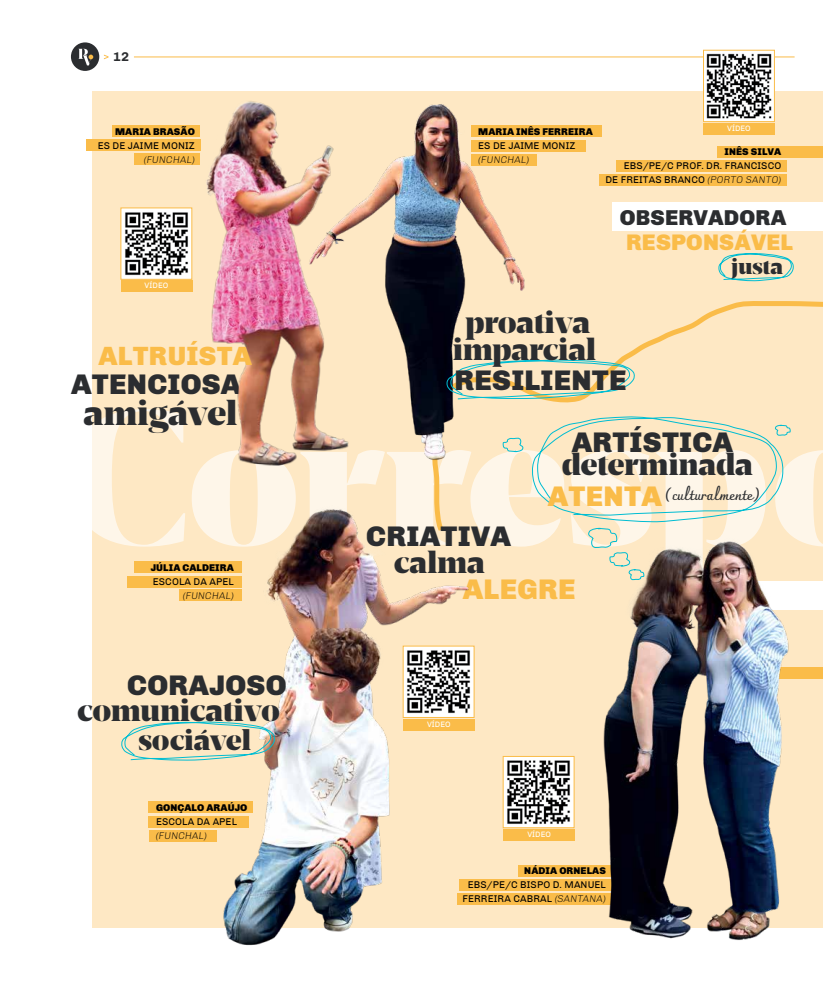
<style>
.page{position:relative;width:823px;height:993px;background:#fff}
.page>*{position:absolute;margin:0;border:0;box-sizing:border-box;transform-origin:0 0}
.t1{font:35px "Breve Display";color:#2b2d30}
.t2{font:31px "Breve Display";color:#2b2d30}
.t3{font:900 29px/61.8px "Chivo";letter-spacing:.01em;color:#2b2d30}
.t4{font:900 29px "Chivo";letter-spacing:.01em;color:#fabc49}
.t5{font:29px "Breve Display";color:#2b2d30}
.t6{font:900 27px "Chivo";letter-spacing:.01em;color:#fabc49}
.t7{font:900 23px "Chivo";letter-spacing:.01em;color:#fabc49}
.t8{font:900 22px "Chivo";letter-spacing:.01em;color:#2b2d30}
.t9{font:22px "Breve Display";color:#2b2d30}
.t10{font:700 14px "Charmonman";color:#2b2d30}
.t11{font:700 13px "Chivo";color:#2b2d30}
.t12{font:10px/14px "Chivo";letter-spacing:.01em;color:#000;text-align:right}
.t13{font:900 10px "Chivo";letter-spacing:.01em;color:#000}
.t14{font:italic 300 10px "Chivo";letter-spacing:.01em;color:#000}
.t15{font:8px "Chivo";letter-spacing:.01em;color:#fff}
.s1{font-weight:300;font-style:italic}
</style>
<div class="page">
<div style="left:71px;top:42px;width:28px;height:29px;background:#2b2d30;border-radius:50%"></div>
<svg style="left:78px;top:49px;width:15px;height:16px"></svg>
<svg style="left:104px;top:55px;width:4px;height:4px"></svg>
<hr style="left:134px;top:56px;width:660px;height:1px;background:#fabc49">
<div style="left:92px;top:91px;width:730px;height:836px;background:#fee8c4"></div>
<div style="left:755px;top:581px;width:67px;height:29px;background:#fff"></div>
<div style="left:612px;top:202px;width:210px;height:29px;background:#fff"></div>
<svg style="left:92px;top:409px;width:730px;height:138px"></svg>
<img style="left:219px;top:502px;width:259px;height:444px">
<div style="left:149px;top:801px;width:104px;height:12px;background:#fabc49"></div>
<div style="left:149px;top:829px;width:67px;height:12px;background:#fabc49"></div>
<div style="left:149px;top:815px;width:100px;height:12px;background:#fabc49"></div>
<div style="left:134px;top:561px;width:107px;height:12px;background:#fabc49"></div>
<div style="left:127px;top:575px;width:114px;height:12px;background:#fabc49"></div>
<div style="left:179px;top:589px;width:62px;height:12px;background:#fabc49"></div>
<img style="left:191px;top:101px;width:104px;height:377px">
<svg style="left:619px;top:301px;width:203px;height:174px"></svg>
<img style="left:295px;top:104px;width:236px;height:374px">
<div style="left:471px;top:126px;width:130px;height:11px;background:#fabc49"></div>
<div style="left:471px;top:140px;width:114px;height:11px;background:#fabc49"></div>
<div style="left:471px;top:154px;width:65px;height:12px;background:#fabc49"></div>
<div style="left:112px;top:125px;width:88px;height:12px;background:#fabc49"></div>
<div style="left:86px;top:139px;width:114px;height:12px;background:#fabc49"></div>
<div style="left:134px;top:154px;width:66px;height:11px;background:#fabc49"></div>
<svg style="left:121px;top:720px;width:155px;height:40px"></svg>
<div style="left:717px;top:146px;width:105px;height:11px;background:#fabc49"></div>
<div style="left:615px;top:160px;width:171px;height:12px;background:#fabc49"></div>
<div style="left:599px;top:174px;width:187px;height:12px;background:#fabc49"></div>
<svg style="left:718px;top:253px;width:76px;height:29px"></svg>
<svg style="left:429px;top:359px;width:362px;height:222px"></svg>
<div style="left:517px;top:864px;width:99px;height:12px;background:#fabc49"></div>
<div style="left:774px;top:666px;width:48px;height:12px;background:#fabc49"></div>
<div style="left:456px;top:893px;width:160px;height:11px;background:#fabc49"></div>
<div style="left:459px;top:878px;width:157px;height:12px;background:#fabc49"></div>
<img style="left:599px;top:535px;width:191px;height:405px">
<img style="left:122px;top:209px;width:68px;height:69px">
<div style="left:120px;top:207px;width:72px;height:73px;border:1px solid #fabc49"></div>
<img style="left:404px;top:647px;width:68px;height:68px">
<img style="left:504px;top:757px;width:68px;height:69px">
<div style="left:502px;top:755px;width:72px;height:73px;border:1px solid #fabc49"></div>
<img style="left:704px;top:53px;width:68px;height:67px">
<div style="left:702px;top:50px;width:72px;height:72px;border:1px solid #fabc49"></div>
<div style="left:702px;top:123px;width:72px;height:11px;background:#fabc49"></div>
<div style="left:120px;top:280px;width:72px;height:11px;background:#fabc49"></div>
<div style="left:402px;top:718px;width:72px;height:12px;background:#fabc49"></div>
<div style="left:503px;top:828px;width:72px;height:12px;background:#fabc49"></div>
<h3 class="t11" style="left:113px;top:49px;width:17px">12</h3>
<p class="t13" style="left:115px;top:125px;width:81px">MARIA BRASÃO</p>
<p class="t12" style="left:98px;top:138px;width:99px">ES DE JAIME MONIZ</p>
<p class="t14" style="left:144px;top:153px;width:53px">(FUNCHAL)</p>
<p class="t15" style="left:144px;top:281px;width:25px">VÍDEO</p>
<h3 class="t6" style="left:98px;top:339px;width:155px">ALTRUÍSTA</h3>
<h3 class="t3" style="left:71px;top:353px;width:172px">ATENCIOSA</h3>
<h1 class="t1" style="left:83px;top:391px;width:155px">amigável</h1>
<p class="t13" style="left:478px;top:126px;width:116px">MARIA INÊS FERREIRA</p>
<p class="t12" style="left:478px;top:139px;width:99px">ES DE JAIME MONIZ</p>
<p class="t14" style="left:478px;top:154px;width:53px">(FUNCHAL)</p>
<p class="t15" style="left:726px;top:124px;width:25px">VÍDEO</p>
<p class="t13" style="left:724px;top:146px;width:58px">INÊS SILVA</p>
<p class="t12" style="left:605px;top:159px;width:177px">EBS/PE/C PROF. DR. FRANCISCO<br>DE FREITAS BRANCO <span class="s1">(PORTO SANTO)</span></p>
<h3 class="t8" style="left:619px;top:205px;width:168px">OBSERVADORA</h3>
<h3 class="t7" style="left:625px;top:229px;width:168px">RESPONSÁVEL</h3>
<h3 class="t9" style="left:731px;top:253px;width:53px">justa</h3>
<h2 class="t2" style="left:465px;top:303px;width:126px">proativa</h2>
<h2 class="t2" style="left:453px;top:330px;width:144px">imparcial</h2>
<h3 class="t3" style="left:571px;top:349px;width:163px;text-indent:-117px">RESILIENTE<br>ARTÍSTICA</h3>
<h2 class="t2" style="left:562px;top:445px;width:192px">determinada</h2>
<h3 class="t3" style="left:366px;top:505px;width:146px">CRIATIVA</h3>
<h3 class="t4" style="left:547px;top:478px;width:116px">ATENTA</h3>
<h3 class="t10" style="left:664px;top:487px;width:97px">(culturalmente)</h3>
<p class="t13" style="left:151px;top:561px;width:85px">JÚLIA CALDEIRA</p>
<h2 class="t2" style="left:394px;top:543px;width:92px">calma</h2>
<p class="t12" style="left:153px;top:574px;width:82px">ESCOLA DA APEL</p>
<p class="t14" style="left:183px;top:589px;width:53px">(FUNCHAL)</p>
<h3 class="t4" style="left:462px;top:571px;width:114px">ALEGRE</h3>
<h3 class="t3" style="left:127px;top:654px;width:161px">CORAJOSO</h3>
<h2 class="t2" style="left:77px;top:691px;width:204px">comunicativo</h2>
<h3 class="t5" style="left:138px;top:722px;width:114px">sociável</h3>
<p class="t13" style="left:156px;top:801px;width:93px">GONÇALO ARAÚJO</p>
<p class="t12" style="left:156px;top:814px;width:82px">ESCOLA DA APEL</p>
<p class="t14" style="left:156px;top:829px;width:53px">(FUNCHAL)</p>
<p class="t15" style="left:427px;top:719px;width:25px">VÍDEO</p>
<p class="t15" style="left:527px;top:829px;width:25px">VÍDEO</p>
<p class="t13" style="left:524px;top:864px;width:83px">NÁDIA ORNELAS</p>
<p class="t12" style="left:462px;top:877px;width:145px;text-align:center">EBS/PE/C BISPO D. MANUEL<br>FERREIRA CABRAL <span class="s1">(SANTANA)</span></p>
</div>
